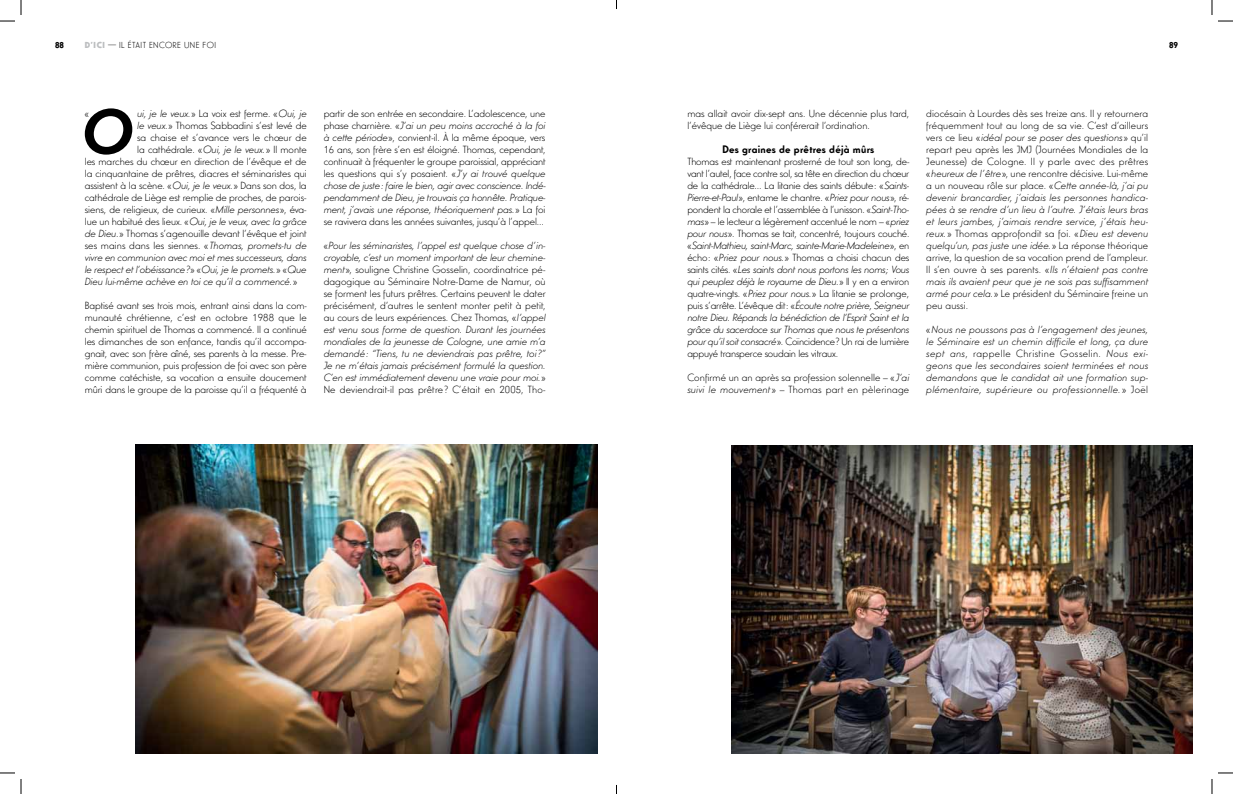
<style>
.page{position:relative;width:1233px;height:794px;background:#fff}
.page>*{position:absolute;margin:0;border:0;box-sizing:border-box;transform-origin:0 0}
.t1{font:56.9px "Battling N Pdmedita";color:#000}
.t2{font:10px "Battling N Pmed";letter-spacing:.03em;color:#000}
.t3{font:9.5px/12px "Battling N Plig";letter-spacing:-.005em;color:#000;text-align:justify}
.t4{font:9.5px/12px "Battling N Pligita";letter-spacing:-.005em;color:#000;text-align:justify}
.t5{font:9.5px/12px "Battling N Plig";letter-spacing:.015em;color:#000}
.t6{font:9.5px/12px "Battling N Pligita";letter-spacing:.02em;color:#000}
.t7{font:9.5px "Battling N Plig";letter-spacing:.02em;color:#000}
.t8{font:9.5px "Battling N Plig";letter-spacing:.045em;color:#000}
.t9{font:8px "Battling N Plig";letter-spacing:.06em;color:#000}
.t10{font:8px "Battling N Pmed";color:#000}
.s1{font-family:"Battling N Pbol";color:#bcbec0}
.s2{font-family:"Battling N Plig"}
.s3{font-family:"Battling N Pligita"}
</style>
<div class="page">
<img style="left:731px;top:445px;width:461px;height:308px">
<img style="left:135px;top:444px;width:462px;height:309px">
<svg style="left:1218px;top:20px;width:15px;height:2px"></svg>
<svg style="left:1218px;top:772px;width:15px;height:1px"></svg>
<svg style="left:0;top:0;width:22px;height:22px"></svg>
<svg style="left:0;top:772px;width:22px;height:21px"></svg>
<svg style="left:1211px;top:0;width:1px;height:15px"></svg>
<svg style="left:1211px;top:779px;width:1px;height:14px"></svg>
<p class="t9" style="left:85px;top:40px;width:133px"><span class="s1">d’ici</span> — il était encore une foi</p>
<p class="t10" style="left:55px;top:40px;width:10px">88</p>
<p class="t10" style="left:1169px;top:40px;width:10px">89</p>
<h1 class="t1" style="left:82px;top:98px;width:51px">O</h1>
<p class="t4" style="left:137px;top:108px;width:171px">ui, je le veux. <span class="s2">» La voix est ferme. «</span> Oui, je</p>
<p class="t3" style="left:85px;top:108px;width:6px">«</p>
<p class="t3" style="left:85px;top:120px;width:223px;text-align:right"><span class="s3">le veux.</span> » Thomas Sabbadini s’est levé de<br>sa chaise et s’avance vers le chœur de<br>la cathédrale. « <span class="s3">Oui, je le veux.</span> » Il monte<br>les marches du chœur en direction de l’évêque et de la cinquantaine de prêtres, diacres et séminaristes qui assistent à la scène. « <span class="s3">Oui, je le veux.</span> » Dans son dos, la cathédrale de Liège est remplie de proches, de parois&shy;siens, de religieux, de curieux. « <span class="s3">Mille personnes</span> », éva-</p>
<p class="t4" style="left:85px;top:216px;width:223px"><span class="s2">lue un habitué des lieux. «</span> Oui, je le veux, avec la grâce</p>
<p class="t3" style="left:85px;top:228px;width:223px"><span class="s3">de Dieu.</span> » Thomas s’agenouille devant l’évêque et joint ses mains dans les siennes. « <span class="s3">Thomas, promets-tu de</span></p>
<p class="t4" style="left:85px;top:252px;width:223px">vivre en communion avec moi et mes successeurs, dans le respect et l’obéissance ? <span class="s2">» «</span> Oui, je le promets. <span class="s2">» «</span> Que Dieu lui-même achève en toi ce qu’il a commencé. <span class="s2">»</span></p>
<p class="t3" style="left:85px;top:300px;width:223px">Baptisé avant ses trois mois, entrant ainsi dans la com&shy;munauté chrétienne, c’est en octobre 1988 que le chemin spirituel de Thomas a commencé. Il a continué les dimanches de son enfance, tandis qu’il accompa&shy;gnait, avec son frère aîné, ses parents à la messe. Pre&shy;mière communion, puis profession de foi avec son père comme catéchiste, sa vocation a ensuite doucement mûri dans le groupe de la paroisse qu’il a fréquenté à</p>
<p class="t3" style="left:324px;top:107px;width:223px">partir de son entrée en secondaire. L’adolescence, une</p>
<p class="t4" style="left:324px;top:119px;width:223px"><span class="s2">phase charnière. «</span> J’ai un peu moins accroché à la foi</p>
<p class="t3" style="left:324px;top:131px;width:223px"><span class="s3">à cette période</span> », convient-il. À la même époque, vers 16 ans, son frère s’en est éloigné. Thomas, cependant, continuait à fréquenter le groupe paroissial, appréciant les questions qui s’y posaient. « <span class="s3">J’y ai trouvé quelque</span></p>
<p class="t4" style="left:324px;top:179px;width:223px">chose de juste : faire le bien, agir avec conscience. Indé&shy;pendamment de Dieu, je trouvais ça honnête. Pratique&shy;ment, j’avais une réponse, théoriquement pas. <span class="s2">» La foi</span></p>
<p class="t3" style="left:324px;top:215px;width:222px">se ravivera dans les années suivantes, jusqu’à l’appel…</p>
<p class="t4" style="left:324px;top:239px;width:223px"><span class="s2">«</span> Pour les séminaristes, l’appel est quelque chose d’in&shy;croyable, c’est un moment important de leur chemine-</p>
<p class="t3" style="left:324px;top:263px;width:223px"><span class="s3">ment</span> », souligne Christine Gosselin, coordinatrice pé&shy;dagogique au Séminaire Notre-Dame de Namur, où se forment les futurs prêtres. Certains peuvent le dater précisément, d’autres le sentent monter petit à petit, au cours de leurs expériences. Chez Thomas, « <span class="s3">l’appel</span></p>
<p class="t4" style="left:324px;top:323px;width:223px">est venu sous forme de question. Durant les journées mondiales de la jeunesse de Cologne, une amie m’a demandé : “Tiens, tu ne deviendrais pas prêtre, toi ?” Je ne m’étais jamais précisément formulé la question.<br>C’en est immédiatement devenu une vraie pour moi. <span class="s2">»</span></p>
<p class="t5" style="left:324px;top:383px;width:223px">Ne deviendrait-il pas prêtre ? C’était en 2005, Tho-</p>
<p class="t3" style="left:687px;top:107px;width:223px">mas allait avoir dix-sept ans. Une décennie plus tard, l’évêque de Liège lui conférerait l’ordination.</p>
<p class="t2" style="left:722px;top:143px;width:153px">Des graines de prêtres déjà mûrs</p>
<p class="t3" style="left:687px;top:156px;width:223px">Thomas est maintenant prosterné de tout son long, de&shy;vant l’autel, face contre sol, sa tête en direction du chœur de la cathédrale… La litanie des saints débute : « <span class="s3">Saints-</span></p>
<p class="t4" style="left:687px;top:192px;width:223px">Pierre-et-Paul <span class="s2">», entame le chantre. «</span> Priez pour nous <span class="s2">», ré-</span></p>
<p class="t3" style="left:687px;top:204px;width:223px">pondent la chorale et l’assemblée à l’unisson. « <span class="s3">Saint-Tho&shy;mas</span> » – le lecteur a légèrement accentué le nom – « <span class="s3">priez pour nous</span> ». Thomas se tait, concentré, toujours couché.</p>
<p class="t4" style="left:687px;top:240px;width:223px"><span class="s2">«</span> Saint-Mathieu, saint-Marc, sainte-Marie-Madeleine <span class="s2">», en</span></p>
<p class="t3" style="left:687px;top:252px;width:223px">écho : « <span class="s3">Priez pour nous.</span> » Thomas a choisi chacun des</p>
<p class="t4" style="left:687px;top:264px;width:223px"><span class="s2">saints cités. «</span> Les saints dont nous portons les noms ; Vous qui peuplez déjà le royaume de Dieu. <span class="s2">» Il y en a environ</span></p>
<p class="t3" style="left:687px;top:288px;width:223px">quatre-vingts. « <span class="s3">Priez pour nous.</span> » La litanie se prolonge, puis s’arrête. L’évêque dit : « <span class="s3">Écoute notre prière, Seigneur</span></p>
<p class="t4" style="left:687px;top:312px;width:223px">notre Dieu. Répands la bénédiction de l’Esprit Saint et la grâce du sacerdoce sur Thomas que nous te présentons</p>
<p class="t3" style="left:687px;top:336px;width:223px"><span class="s3">pour qu’il soit consacré</span> ». Coïncidence ? Un rai de lumière appuyé transperce soudain les vitraux.</p>
<p class="t5" style="left:687px;top:372px;width:223px">Confirmé un an après sa profession solennelle – « <span class="s3">J’ai suivi le mouvement</span> » – Thomas part en pèlerinage</p>
<p class="t5" style="left:926px;top:108px;width:223px">diocésain à Lourdes dès ses treize ans. I l y retournera fréquemment tout au long de sa vie. C’est d’ailleurs</p>
<p class="t4" style="left:926px;top:131px;width:223px"><span class="s2">vers ce lieu «</span> idéal pour se poser des questions <span class="s2">» qu’il</span></p>
<p class="t3" style="left:926px;top:143px;width:223px">repart peu après les JMJ (Journées Mondiales de la Jeunesse) de Cologne. Il y parle avec des prêtres « <span class="s3">heureux de l’être</span> », une rencontre décisive. Lui-même a un nouveau rôle sur place. « <span class="s3">Cette année-là, j’ai pu</span></p>
<p class="t4" style="left:926px;top:191px;width:223px">devenir brancardier, j’aidais les personnes handica&shy;pées à se rendre d’un lieu à l’autre. J’étais leurs bras et leurs jambes, j’aimais rendre service, j’étais heu-</p>
<p class="t7" style="left:926px;top:228px;width:223px"><span class="s3">reux.</span> » Thomas approfondit sa foi. « <span class="s3">Dieu est devenu</span></p>
<p class="t4" style="left:926px;top:239px;width:223px">quelqu’un, pas juste une idée. <span class="s2">» La réponse théorique</span></p>
<p class="t5" style="left:926px;top:251px;width:223px">arrive, la question de sa vocation prend de l’ampleur.<br>Il s’en ouvre à ses parents. « <span class="s3">Ils n’étaient pas contre</span></p>
<p class="t4" style="left:926px;top:275px;width:223px">mais ils avaient peur que je ne sois pas suffisamment</p>
<p class="t3" style="left:926px;top:287px;width:223px"><span class="s3">armé pour cela.</span> » Le président du Séminaire freine un peu aussi.</p>
<p class="t6" style="left:926px;top:323px;width:223px"><span class="s2">«</span> Nous ne poussons pas à l’engagement des jeunes, le Séminaire est un chemin difficile et long, ça dure</p>
<p class="t8" style="left:926px;top:348px;width:223px"><span class="s3">sept ans</span>, rappelle Christine Gosselin. <span class="s3">Nous exi-</span></p>
<p class="t4" style="left:926px;top:359px;width:223px">geons que les secondaires soient terminées et nous demandons que le candidat ait une formation sup&shy;plémentaire, supérieure ou professionnelle. <span class="s2">» Joël</span></p>
</div>
